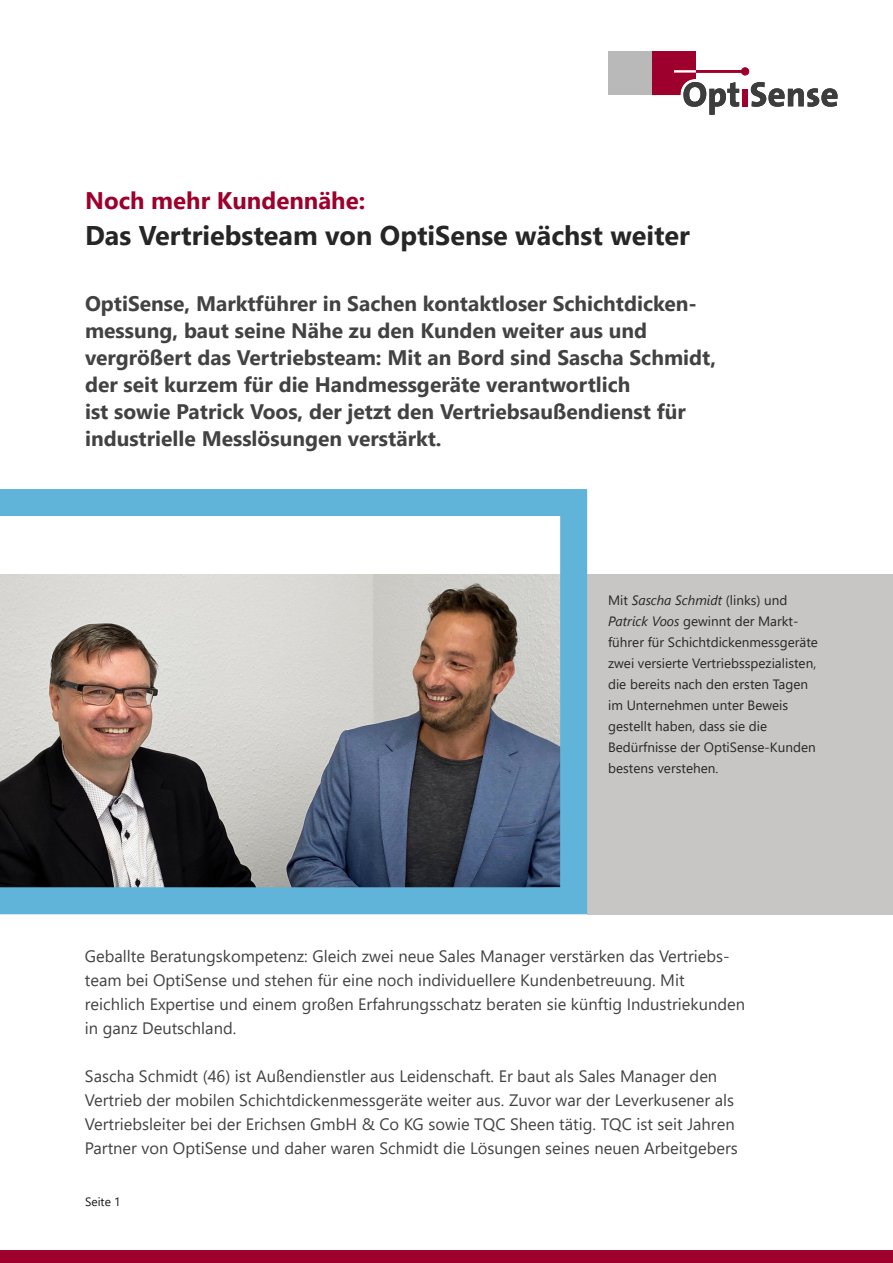
<style>
.page{position:relative;width:893px;height:1263px;background:#fff}
.page>*{position:absolute;margin:0;border:0;box-sizing:border-box;transform-origin:0 0}
.t1{font:700 27px "Segoe UI";color:#262626}
.t2{font:700 24px "Segoe UI";color:#9d002c}
.t3{font:700 21px/27px "Segoe UI";color:#424242}
.t4{font:16.5px/24px "Segoe UI";color:#424242}
.t5{font:13.5px/21px "Segoe UI";color:#262626}
.t6{font:12px "Segoe UI";color:#1a171b}
.s1{font-style:italic}
</style>
<div class="page">
<div style="left:0;top:1250px;width:893px;height:13px;background:#9d002c"></div>
<div style="left:608px;top:51px;width:44px;height:44px;background:#b9b9b9"></div>
<svg style="left:652px;top:51px;width:185px;height:64px"></svg>
<div style="left:587px;top:574px;width:306px;height:340px;background:#c8c6c4"></div>
<svg style="left:0;top:489px;width:587px;height:425px;background:#96a1a8"></svg>
<h2 class="t2" style="left:85px;top:192px;width:282px">Noch mehr Kundennähe:</h2>
<h1 class="t1" style="left:85px;top:225px;width:606px">Das Vertriebsteam von OptiSense wächst weiter</h1>
<p class="t3" style="left:85px;top:292px;width:632px">OptiSense, Marktführer in Sachen kontaktloser Schichtdicken&shy;messung, baut seine Nähe zu den Kunden weiter aus und vergrößert das Vertriebsteam: Mit an Bord sind Sascha Schmidt, der seit kurzem für die Handmessgeräte verantwortlich<br>ist sowie Patrick Voos, der jetzt den Vertriebsaußendienst für industrielle Messlösungen verstärkt.</p>
<p class="t5" style="left:608px;top:591px;width:211px">Mit <span class="s1">Sascha Schmidt</span> (links) und<br><span class="s1">Patrick Voos</span> gewinnt der Markt&shy;führer für Schichtdickenmessgeräte zwei versierte Vertriebsspezialisten, die bereits nach den ersten Tagen im Unternehmen unter Beweis gestellt haben, dass sie die<br>Bedürfnisse der OptiSense-Kunden bestens verstehen.</p>
<p class="t4" style="left:85px;top:946px;width:662px">Geballte Beratungskompetenz: Gleich zwei neue Sales Manager verstärken das Vertriebs&shy;team bei OptiSense und stehen für eine noch individuellere Kundenbetreuung. Mit reichlich Expertise und einem großen Erfahrungsschatz beraten sie künftig Industriekunden in ganz Deutschland.</p>
<p class="t4" style="left:85px;top:1066px;width:654px">Sascha Schmidt (46) ist Außendienstler aus Leidenschaft. Er baut als Sales Manager den Vertrieb der mobilen Schichtdickenmessgeräte weiter aus. Zuvor war der Leverkusener als Vertriebsleiter bei der Erichsen GmbH &amp; Co KG sowie TQC Sheen tätig. TQC ist seit Jahren Partner von OptiSense und daher waren Schmidt die Lösungen seines neuen Arbeitgebers</p>
<p class="t6" style="left:85px;top:1197px;width:37px">Seite 1</p>
</div>
